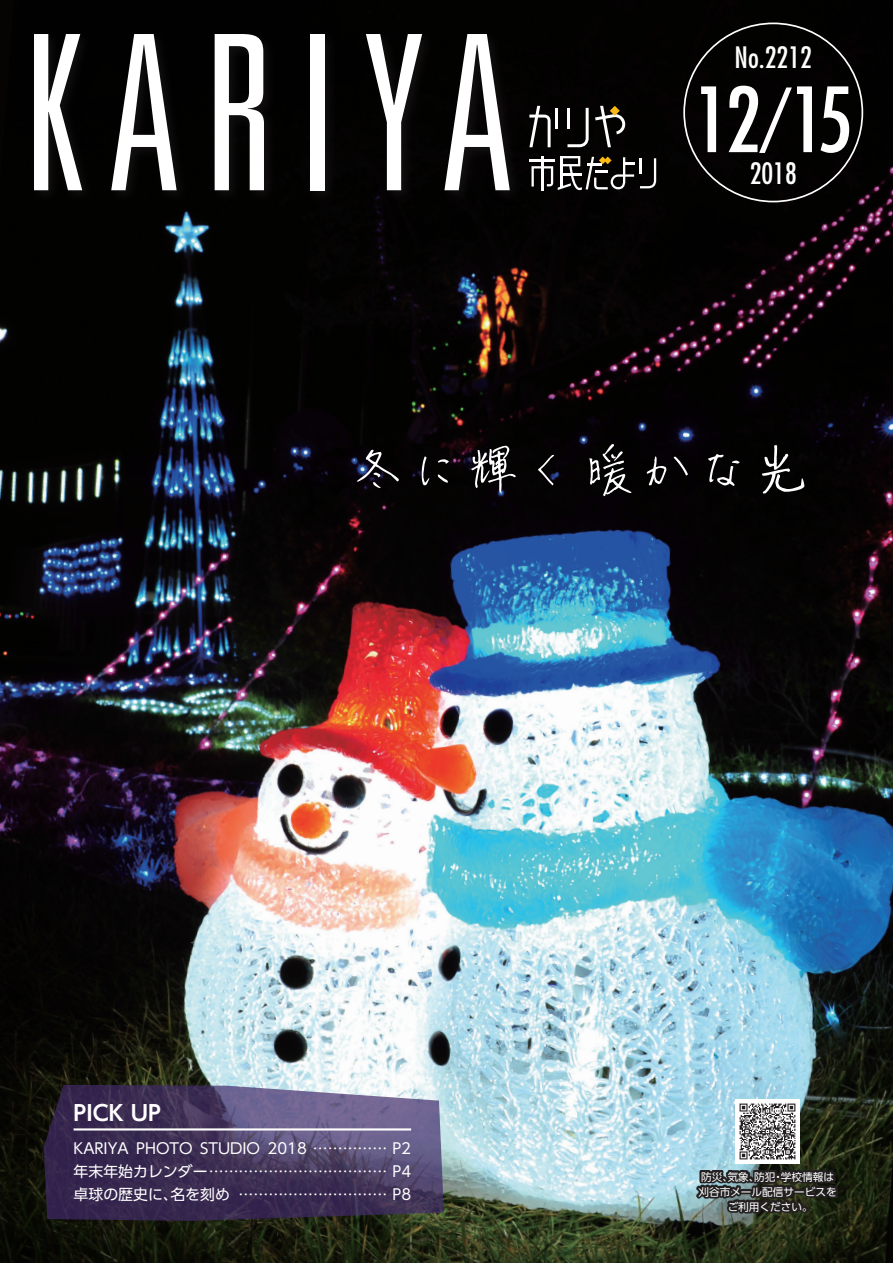
<style>
.page{position:relative;width:893px;height:1263px;background:#fff}
.page>*{position:absolute;margin:0;border:0;box-sizing:border-box;transform-origin:0 0}
.基本文{font:condensed 87.15px "Futura";color:#fff}
.本文{font:57.9px "beautiful font";color:#fff}
.基本文-2{font:condensed 28.65px "Futura";color:#fff}
.t1{font:700 21.3px "UD Shin Go Pro De";color:#fff}
.t2{font:14.85px "UD Shin Go Pro";color:#fff}
.基本文-3{font:10.65px "UD Shin Go Pro";color:#fff}
.s1{font-size:70.2px}
.s2{font-size:75.45px}
</style>
<div class="page">
<img style="left:0;top:0;width:893px;height:1263px">
<div style="left:29px;top:29px;width:493px;height:175px;background:#020201"></div>
<svg style="left:34px;top:34px;width:48px;height:156px"></svg>
<svg style="left:111px;top:34px;width:66px;height:156px"></svg>
<svg style="left:215px;top:34px;width:49px;height:156px"></svg>
<div style="left:310px;top:34px;width:14px;height:156px;background:#fff"></div>
<svg style="left:366px;top:34px;width:56px;height:156px"></svg>
<svg style="left:444px;top:34px;width:66px;height:156px"></svg>
<svg style="left:529px;top:106px;width:22px;height:41px"></svg>
<hr style="left:555px;top:108px;width:3px;height:21px;background:#fff">
<svg style="left:567px;top:108px;width:22px;height:39px"></svg>
<hr style="left:639px;top:158px;width:3px;height:16px;background:#fff">
<hr style="left:529px;top:160px;width:26px;height:2px;background:#fff">
<svg style="left:640px;top:158px;width:16px;height:30px"></svg>
<svg style="left:595px;top:106px;width:31px;height:41px"></svg>
<svg style="left:531px;top:156px;width:103px;height:34px"></svg>
<svg style="left:44px;top:1085px;width:400px;height:136px"></svg>
<img style="left:736px;top:1099px;width:63px;height:64px">
<svg style="left:696px;top:1170px;width:142px;height:44px;fill:#231f20"></svg>
<hr style="left:74px;top:1128px;width:337px;height:2px;background:#fff">
<p class="基本文-2" style="left:735px;top:39px;width:79px">No.2212</p>
<p class="基本文" style="left:694px;top:65px;width:160px">12<span class="s1">/</span>15</p>
<p class="基本文-2" style="left:750px;top:155px;width:49px">2018</p>
<p class="本文" style="left:347px;top:433px;width:469px">冬に輝く暖かな<span class="s2">光</span></p>
<p class="t1" style="left:74px;top:1095px;width:89px">PICK UP</p>
<p class="t2" style="left:74px;top:1136px;width:339px">KARIYA PHOTO STUDIO 2018 …………… P2</p>
<p class="t2" style="left:74px;top:1159px;width:339px">年末年始カレンダー……………………………… P4</p>
<p class="t2" style="left:74px;top:1183px;width:339px">卓球の歴史に、名を刻め ………………………… P8</p>
<p class="基本文-3" style="left:701px;top:1168px;width:134px">防災、気象、防犯・学校情報は</p>
<p class="基本文-3" style="left:698px;top:1183px;width:140px">刈谷市メール配信サービスを</p>
<p class="基本文-3" style="left:728px;top:1198px;width:87px">ご利用ください。</p>
</div>
